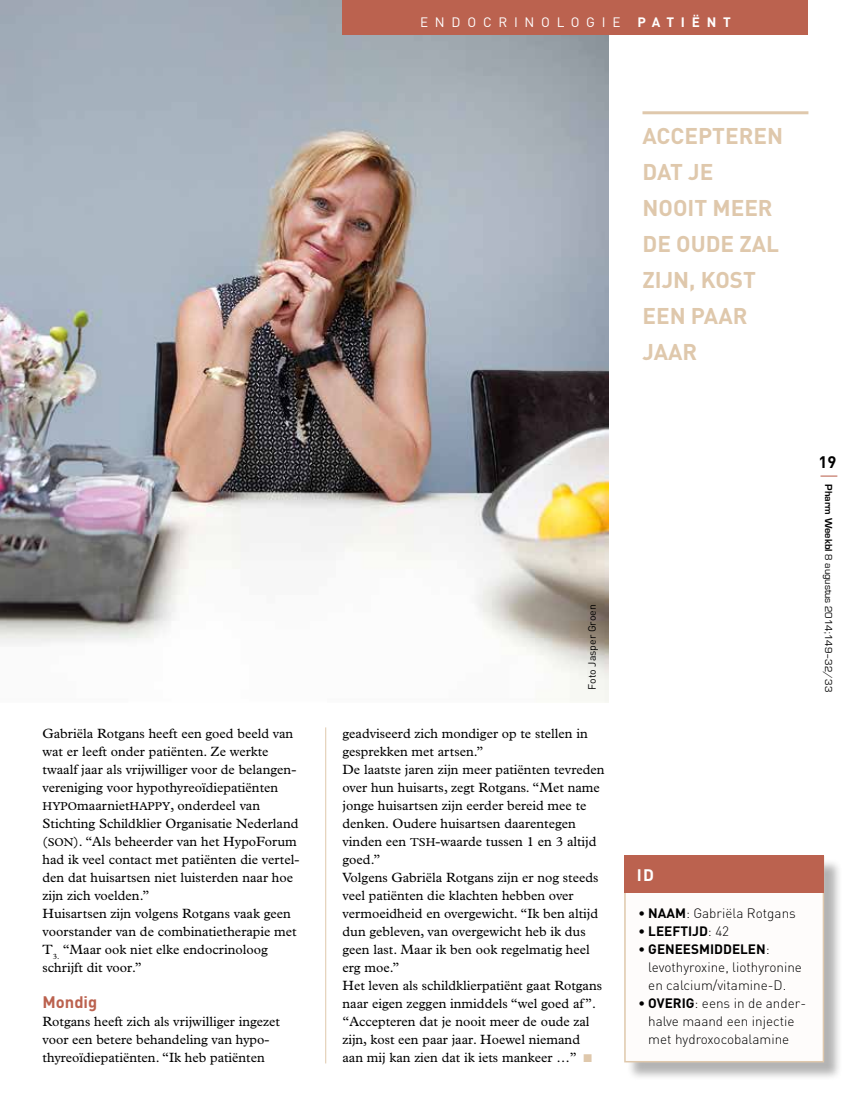
<style>
.page{position:relative;width:851px;height:1106px;background:#fff}
.page>*{position:absolute;margin:0;border:0;box-sizing:border-box;transform-origin:0 0}
.t1{font:700 22.5px/36px "DIN";color:#dfc8ac}
.t2{font:700 16.5px "DIN";color:#bb624f}
.t3{font:700 16.5px "DIN";color:#fff}
.t4{font:700 16.5px "DIN";color:#000}
.t5{font:13.5px/18px "Plantin Std";color:#000}
.t6{font:300 13.5px/18px "DIN";color:#000}
.t7{font:13.5px "DIN";letter-spacing:.5em;color:#fff}
.t8{font:700 13.5px "DIN";color:#000}
.t9{font:10.5px "Eurostile";color:#000}
.t10{font:10.5px "DIN";color:#000}
.s1{font-family:"Plantin Std SC850";font-size:11.55px}
.s2{font-weight:700}
.s3{color:#dfc8ac}
.s4{font-family:"DIN";font-weight:300;font-size:19.5px;color:#bb624f}
.s5{font-weight:300}
</style>
<div class="page">
<img style="left:0;top:0;width:608px;height:702px">
<div style="left:342px;top:0;width:466px;height:34px;background:#bb624f"></div>
<hr style="left:325px;top:727px;width:1px;height:336px;background:#dfc8ac">
<hr style="left:642px;top:111px;width:166px;height:3px;background:#dfc8ac">
<div style="left:626px;top:858px;width:216px;height:223px;background:#000;opacity:.3"></div>
<div style="left:625px;top:856px;width:198px;height:205px;background:#fefcfb"></div>
<div style="left:624px;top:855px;width:200px;height:207px;border:2px solid #dfc8ac"></div>
<div style="left:624px;top:855px;width:199px;height:38px;background:#bb624f"></div>
<p class="t5" style="left:43px;top:725px;width:258px">Gabriëla Rotgans heeft een goed beeld van wat er leeft onder patiënten. Ze werkte twaalf jaar als vrijwilliger voor de belangen&shy;vereniging voor hypothyreoïdiepatiënten <span class="s1">HYPO</span>maarniet<span class="s1">HAPPY</span>, onderdeel van Stichting Schildklier Organisatie Nederland (<span class="s1">SON</span>). “Als beheerder van het HypoForum had ik veel contact met patiënten die vertel&shy;den dat huisartsen niet luisterden naar hoe zijn zich voelden.”<br>Huisartsen zijn volgens Rotgans vaak geen voorstander van de combinatietherapie met T<sub>3.</sub> “Maar ook niet elke endocrinoloog schrijft dit voor.”</p>
<p class="t2" style="left:43px;top:991px;width:56px">Mondig</p>
<p class="t5" style="left:43px;top:1013px;width:239px">Rotgans heeft zich als vrijwilliger ingezet voor een betere behandeling van hypo&shy;thyreoïdiepatiënten. “Ik heb patiënten</p>
<p class="t7" style="left:420px;top:14px;width:312px">ENDOCRINOLOGIE <span class="s2">PATIËNT</span></p>
<h1 class="t1" style="left:642px;top:117px;width:142px">ACCEPTEREN<br>DAT JE<br>NOOIT MEER<br>DE OUDE ZAL<br>ZIJN, KOST<br>EEN PAAR<br>JAAR</h1>
<p class="t10" style="left:585px;top:689px;width:87px;rotate:-90deg">Foto Jasper Groen</p>
<p class="t5" style="left:342px;top:725px;width:263px">geadviseerd zich mondiger op te stellen in gesprekken met artsen.”<br>De laatste jaren zijn meer patiënten tevreden over hun huisarts, zegt Rotgans. “Met name jonge huisartsen zijn eerder bereid mee te denken. Oudere huisartsen daarentegen vinden een <span class="s1">TSH</span>-waarde tussen 1 en 3 altijd goed.”<br>Volgens Gabriëla Rotgans zijn er nog steeds veel patiënten die klachten hebben over vermoeidheid en overgewicht. “Ik ben altijd dun gebleven, van overgewicht heb ik dus geen last. Maar ik ben ook regelmatig heel erg moe.”<br>Het leven als schildklierpatiënt gaat Rotgans naar eigen zeggen inmiddels “wel goed af”. “Accepteren dat je nooit meer de oude zal zijn, kost een paar jaar. Hoewel niemand<br>aan mij kan zien dat ik iets mankeer …” <span class="s3">■</span></p>
<p class="t4" style="left:818px;top:451px;width:19px">19</p>
<p class="t9" style="left:834px;top:473px;width:220px;rotate:90deg"><span class="s4">|</span> <span class="s2">Pharm Weekbl</span> 8 augustus 2014;149–32/33</p>
<p class="t3" style="left:637px;top:864px;width:19px">ID</p>
<p class="t6" style="left:638px;top:904px;width:159px"><span class="s2">• NAAM</span>: Gabriëla Rotgans</p>
<p class="t8" style="left:638px;top:922px;width:92px">• LEEFTIJD<span class="s5">: 42</span></p>
<p class="t6" style="left:648px;top:940px;width:155px;text-indent:-10px"><span class="s2">• GENEESMIDDELEN</span>: levothyroxine, liothyronine en calcium/vitamine-D.</p>
<p class="t6" style="left:638px;top:994px;width:169px;text-align:center"><span class="s2">• OVERIG</span>: eens in de ander&shy;halve maand een injectie met hydroxocobalamine</p>
</div>
